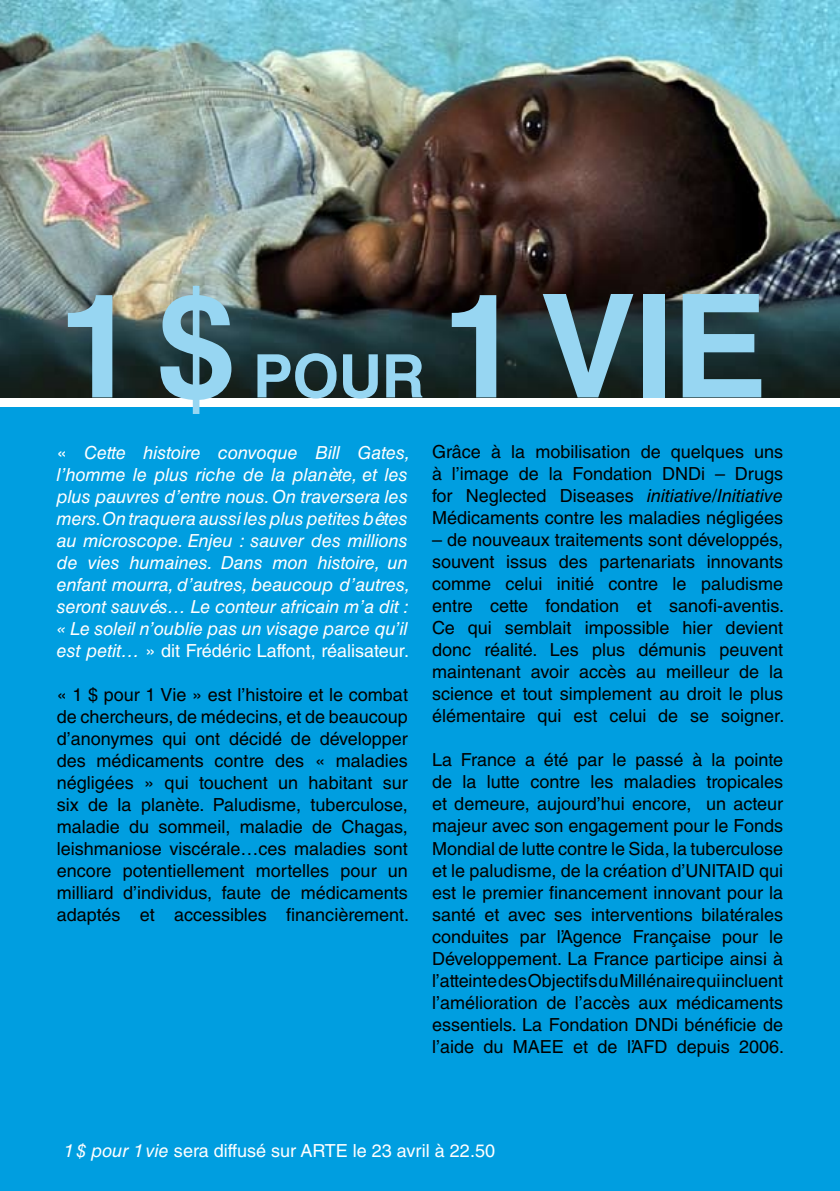
<style>
.page{position:relative;width:840px;height:1191px;background:#fff}
.page>*{position:absolute;margin:0;border:0;box-sizing:border-box;transform-origin:0 0}
.t1{font:700 144px "Helvetica LT Std";color:#97d6f2}
.t2{font:700 60px "Helvetica LT Std";color:#97d6f2}
.t3{font:18px/22px "Helvetica LT Std";color:#000;text-align:justify}
.t4{font:italic 18px/22px "Helvetica LT Std";color:#fff}
.t5{font:18px "Helvetica LT Std";color:#fff}
.s1{font-style:normal}
.s2{font-style:italic}
</style>
<div class="page">
<div style="left:0;top:408px;width:839px;height:783px;background:#009ee0"></div>
<img style="left:0;top:0;width:839px;height:397px">
<h1 class="t1" style="left:58px;top:259px;width:180px">1$</h1>
<h2 class="t2" style="left:253px;top:340px;width:173px">POUR</h2>
<h1 class="t1" style="left:441px;top:259px;width:327px">1VIE</h1>
<p class="t4" style="left:57px;top:441px;width:355px"><span class="s1">«</span> Cette histoire convoque Bill Gates, l’homme le plus riche de la planète, et les plus pauvres d’entre nous. On traversera les mers.On traquera aussi les plus petites bêtes au microscope. Enjeu : sauver des millions de vies humaines. Dans mon histoire, un enfant mourra, d’autres, beaucoup d’autres, seront sauvés… Le conteur africain m’a dit : « Le soleil n’oublie pas un visage parce qu’il est petit… <span class="s1">» dit Frédéric Laffont, réalisateur.</span></p>
<p class="t3" style="left:57px;top:683px;width:353px">« 1 $ pour 1 Vie » est l’histoire et le combat de chercheurs, de médecins, et de beaucoup d’anonymes qui ont décidé de développer des médicaments contre des « maladies négligées » qui touchent un habitant sur six de la planète. Paludisme, tuberculose, maladie du sommeil, maladie de Chagas, leishmaniose viscérale…ces maladies sont encore potentiellement mortelles pour un milliard d’individus, faute de médicaments adaptés et accessibles financièrement.</p>
<p class="t3" style="left:432px;top:441px;width:352px">Grâce à la mobilisation de quelques uns à l’image de la Fondation DNDi – Drugs for Neglected Diseases <span class="s2">initiative/Initiative </span>Médicaments contre les maladies négligées</p>
<p class="t3" style="left:432px;top:529px;width:353px">– de nouveaux traitements sont développés, souvent issus des partenariats innovants comme celui initié contre le paludisme entre cette fondation et sanofi-aventis.<br>Ce qui semblait impossible hier devient donc réalité. Les plus démunis peuvent maintenant avoir accès au meilleur de la science et tout simplement au droit le plus élémentaire qui est celui de se soigner.</p>
<p class="t3" style="left:432px;top:749px;width:353px">La France a été par le passé à la pointe de la lutte contre les maladies tropicales et demeure, aujourd’hui encore, un acteur majeur avec son engagement pour le Fonds Mondial de lutte contre le Sida, la tuberculose et le paludisme, de la création d’UNITAID qui est le premier financement innovant pour la santé et avec ses interventions bilatérales conduites par l’Agence Française pour le Développement. La France participe ainsi à l’atteinte des Objectifs du Millénaire qui incluent l’amélioration de l’accès aux médicaments essentiels. La Fondation DNDi bénéficie de l’aide du MAEE et de l’AFD depuis 2006.</p>
<p class="t5" style="left:64px;top:1140px;width:432px"><span class="s2">1$ pour 1vie</span> sera diffusé sur ARTE le 23 avril à 22.50</p>
</div>
